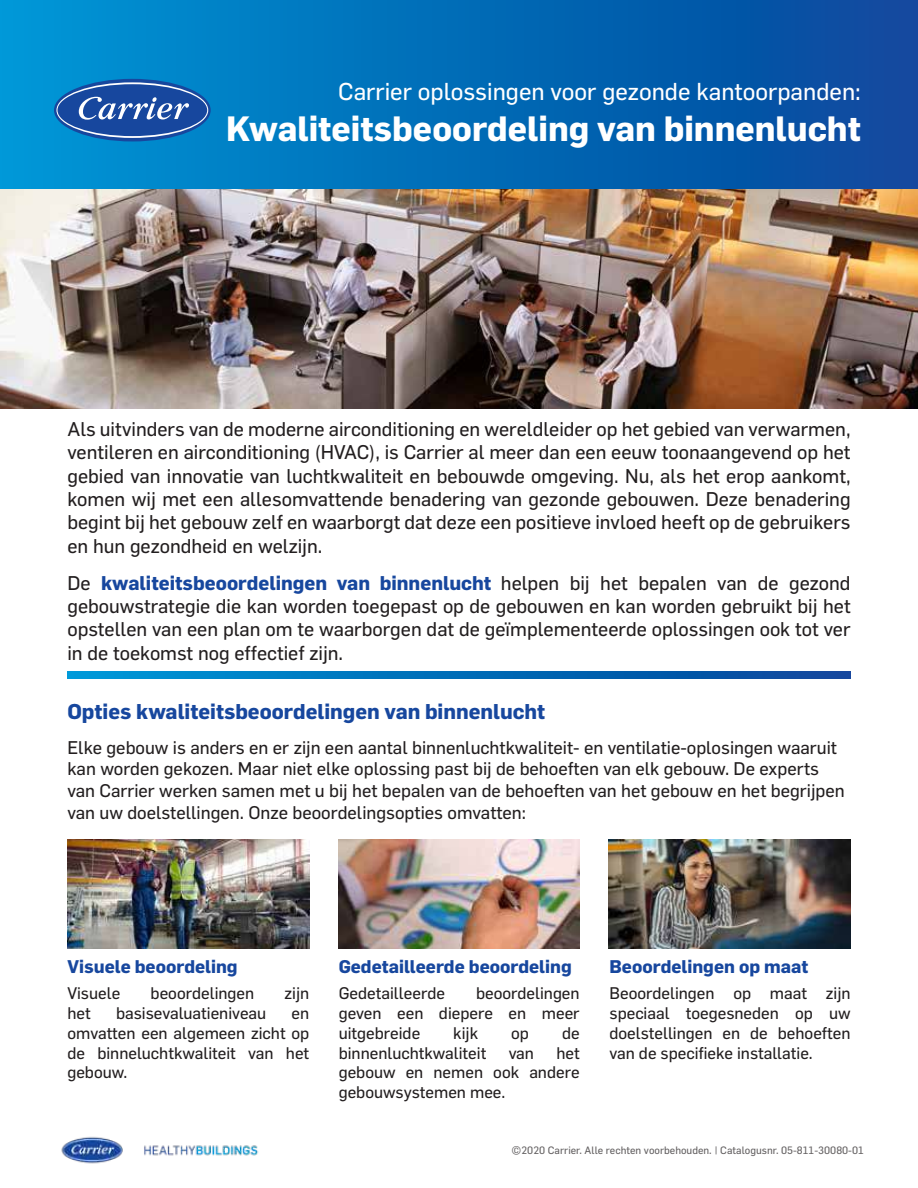
<style>
.page{position:relative;width:918px;height:1188px;background:#fff}
.page>*{position:absolute;margin:0;border:0;box-sizing:border-box;transform-origin:0 0}
.t1{font:700 34.5px "Flama";color:#fff}
.t2{font:24px "Flama Basic";color:#fff}
.t3{font:700 21px "Flama";color:#17479e}
.t4{font:19.5px/23.4px "Flama Basic";color:#221e1f;text-align:justify}
.t5{font:700 19.5px "Flama";color:#17479e}
.t6{font:18px/21.6px "Flama Basic";color:#221e1f}
.t7{font:700 18px "Flama";color:#17479e}
.t8{font:16.5px/19.8px "Flama Basic";color:#221e1f;text-align:justify}
.t9{font:10.5px "Flama";color:#646162}
.s1{font-family:"Flama Basic";font-weight:400;color:#221e1f}
</style>
<div class="page">
<div style="left:0;top:0;width:918px;height:189px;background:linear-gradient(to right,#0096d5,#09459b)"></div>
<div style="left:54px;top:79px;width:157px;height:62px;background:#17479e;border-radius:50%"></div>
<svg style="left:56px;top:82px;width:152px;height:56px"></svg>
<img style="left:0;top:189px;width:918px;height:219px">
<img style="left:67px;top:840px;width:242px;height:109px">
<img style="left:338px;top:840px;width:242px;height:109px">
<img style="left:609px;top:840px;width:242px;height:109px">
<svg style="left:68px;top:672px;width:783px;height:7px;background:#026db8"></svg>
<img style="left:61px;top:1136px;width:197px;height:28px">
<p class="t2" style="left:338px;top:74px;width:524px">Carrier oplossingen voor gezonde kantoorpanden:</p>
<h1 class="t1" style="left:226px;top:104px;width:636px">Kwaliteitsbeoordeling van binnenlucht</h1>
<p class="t4" style="left:67px;top:416px;width:785px">Als uitvinders van de moderne airconditioning en wereldleider op het gebied van verwarmen, ventileren en airconditioning (HVAC), is Carrier al meer dan een eeuw toonaangevend op het gebied van innovatie van luchtkwaliteit en bebouwde omgeving. Nu, als het erop aankomt, komen wij met een allesomvattende benadering van gezonde gebouwen. Deze benadering begint bij het gebouw zelf en waarborgt dat deze een positieve invloed heeft op de gebruikers en hun gezondheid en welzijn.</p>
<p class="t5" style="left:67px;top:569px;width:785px"><span class="s1">De</span> kwaliteitsbeoordelingen van binnenlucht <span class="s1">helpen bij het bepalen van de gezond</span></p>
<p class="t4" style="left:67px;top:593px;width:785px">gebouwstrategie die kan worden toegepast op de gebouwen en kan worden gebruikt bij het opstellen van een plan om te waarborgen dat de geïmplementeerde oplossingen ook tot ver in de toekomst nog effectief zijn.</p>
<p class="t3" style="left:67px;top:696px;width:479px">Opties kwaliteitsbeoordelingen van binnenlucht</p>
<p class="t6" style="left:67px;top:736px;width:779px">Elke gebouw is anders en er zijn een aantal binnenluchtkwaliteit- en ventilatie-oplosingen waaruit kan worden gekozen. Maar niet elke oplossing past bij de behoeften van elk gebouw. De experts van Carrier werken samen met u bij het bepalen van de behoeften van het gebouw en het begrijpen van uw doelstellingen. Onze beoordelingsopties omvatten:</p>
<p class="t7" style="left:67px;top:953px;width:172px">Visuele beoordeling</p>
<p class="t8" style="left:67px;top:982px;width:54px">Visuele</p>
<p class="t8" style="left:151px;top:982px;width:105px">beoordelingen</p>
<p class="t8" style="left:285px;top:982px;width:26px">zijn</p>
<p class="t8" style="left:67px;top:1002px;width:25px">het</p>
<p class="t8" style="left:116px;top:1002px;width:152px">basisevaluatieniveau</p>
<p class="t8" style="left:67px;top:1002px;width:243px;text-indent:224px">en omvatten een algemeen zicht op de binneluchtkwaliteit van het gebouw.</p>
<p class="t7" style="left:339px;top:953px;width:235px">Gedetailleerde beoordeling</p>
<p class="t8" style="left:339px;top:982px;width:108px">Gedetailleerde</p>
<p class="t8" style="left:339px;top:982px;width:242px;text-indent:137px">beoordelingen geven een diepere en meer uitgebreide</p>
<p class="t8" style="left:453px;top:1022px;width:26px">kijk</p>
<p class="t8" style="left:511px;top:1022px;width:19px">op</p>
<p class="t8" style="left:562px;top:1022px;width:19px">de</p>
<p class="t8" style="left:339px;top:1042px;width:149px">binnenluchtkwaliteit</p>
<p class="t8" style="left:509px;top:1042px;width:27px">van</p>
<p class="t8" style="left:339px;top:1042px;width:242px;text-indent:218px">het gebouw en nemen ook andere gebouwsystemen mee.</p>
<p class="t7" style="left:610px;top:953px;width:200px">Beoordelingen op maat</p>
<p class="t8" style="left:610px;top:982px;width:243px">Beoordelingen op maat zijn speciaal toegesneden op uw doelstellingen en de behoeften van de specifieke installatie.</p>
<p class="t9" style="left:512px;top:1143px;width:354px">©2020 Carrier. Alle rechten voorbehouden. | Catalogusnr. 05-811-30080-01</p>
</div>
